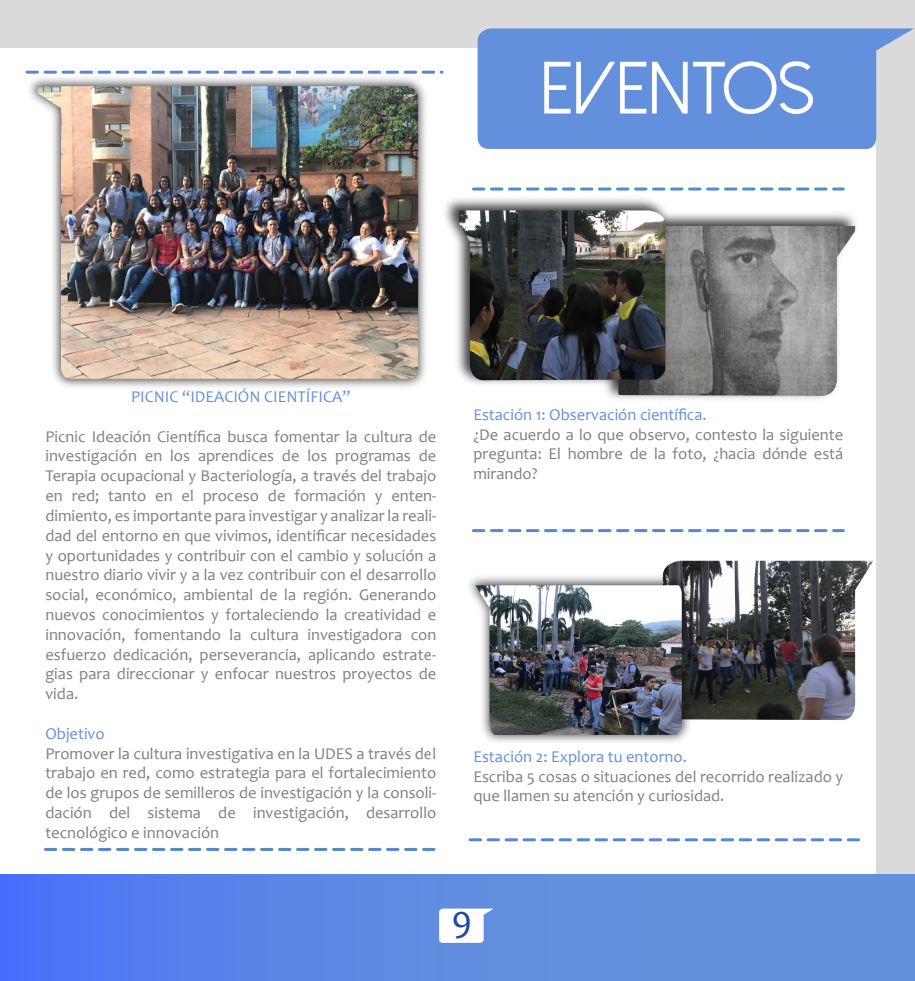
<style>
.page{position:relative;width:915px;height:981px;background:#fff}
.page>*{position:absolute;margin:0;border:0;box-sizing:border-box;transform-origin:0 0}
.t1{font:73.8px "Dolce Vita";letter-spacing:.02em;color:#fff}
.t2{font:37.5px "Candara";color:#1f499b}
.t3{font:16.5px/19.8px "Candara";color:#808080;text-align:justify}
.t4{font:16.5px "Candara";color:#6390dd}
</style>
<div class="page">
<div style="left:1px;top:0;width:914px;height:980px;background:#dadada"></div>
<div style="left:0;top:49px;width:875px;height:904px;background:#fff"></div>
<div style="left:0;top:874px;width:915px;height:106px;background:linear-gradient(to right,#5079f3,#6997d6)"></div>
<svg style="left:477px;top:28px;width:437px;height:121px;background:#6e96dc"></svg>
<svg style="left:439px;top:908px;width:55px;height:34px"></svg>
<img style="left:25px;top:69px;width:475px;height:318px">
<img style="left:37px;top:86px;width:381px;height:293px">
<img style="left:699px;top:560px;width:174px;height:160px">
<svg style="left:706px;top:187px;width:137px;height:3px"></svg>
<svg style="left:473px;top:529px;width:370px;height:3px"></svg>
<svg style="left:470px;top:838px;width:391px;height:3px"></svg>
<svg style="left:45px;top:848px;width:391px;height:2px"></svg>
<img style="left:469px;top:560px;width:230px;height:182px">
<img style="left:475px;top:585px;width:207px;height:149px">
<img style="left:704px;top:196px;width:172px;height:242px">
<img style="left:704px;top:226px;width:151px;height:170px">
<img style="left:399px;top:181px;width:305px;height:218px">
<img style="left:459px;top:210px;width:206px;height:170px">
<h1 class="t1" style="left:541px;top:51px;width:274px">EVENTOS</h1>
<p class="t4" style="left:131px;top:386px;width:221px">PICNIC “IDEACIÓN CIENTÍFICA”</p>
<p class="t3" style="left:45px;top:426px;width:392px">Picnic Ideación Científica busca fomentar la cultura de investigación en los aprendices de los programas de Terapia ocupacional y Bacteriología, a través del trabajo en red; tanto en el proceso de formación y enten&shy;dimiento, es importante para investigar y analizar la reali&shy;dad del entorno en que vivimos, identificar necesidades y oportunidades y contribuir con el cambio y solución a nuestro diario vivir y a la vez contribuir con el desarrollo social, económico, ambiental de la región. Generando nuevos conocimientos y fortaleciendo la creatividad e innovación, fomentando la cultura investigadora con esfuerzo dedicación, perseverancia, aplicando estrate&shy;gias para direccionar y enfocar nuestros proyectos de vida.</p>
<p class="t4" style="left:45px;top:723px;width:61px">Objetivo</p>
<p class="t3" style="left:45px;top:743px;width:392px">Promover la cultura investigativa en la UDES a través del trabajo en red, como estrategia para el fortalecimiento de los grupos de semilleros de investigación y la consoli&shy;dación del sistema de investigación, desarrollo tecnológico e innovación</p>
<p class="t4" style="left:473px;top:404px;width:235px">Estación 1: Observación científica.</p>
<p class="t3" style="left:473px;top:424px;width:371px">¿De acuerdo a lo que observo, contesto la siguiente pregunta: El hombre de la foto, ¿hacia dónde está mirando?</p>
<p class="t4" style="left:473px;top:746px;width:215px">Estación 2: Explora tu entorno.</p>
<p class="t3" style="left:473px;top:766px;width:371px">Escriba 5 cosas o situaciones del recorrido realizado y que llamen su atención y curiosidad.</p>
<h2 class="t2" style="left:451px;top:895px;width:22px">9</h2>
</div>
